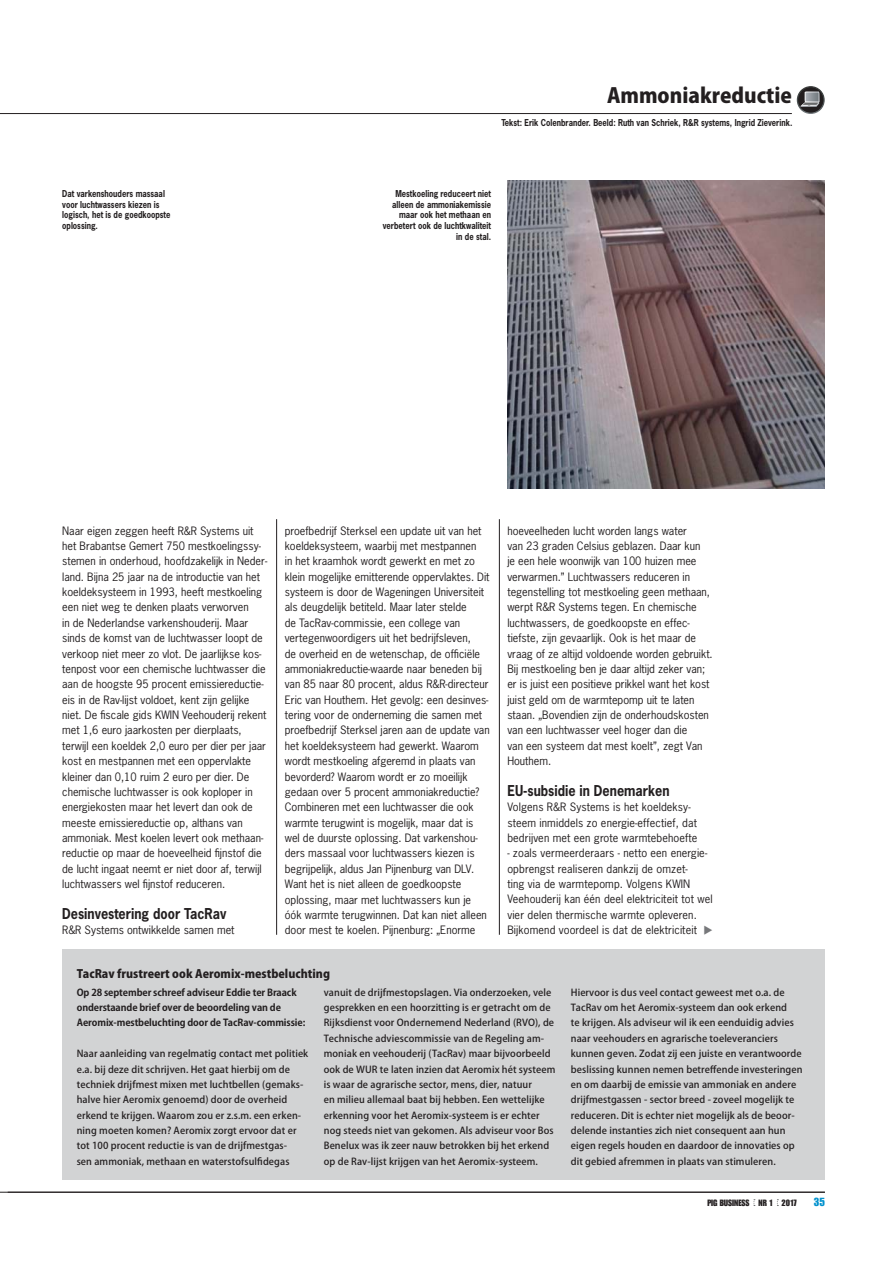
<style>
.page{position:relative;width:893px;height:1263px;background:#fff}
.page>*{position:absolute;margin:0;border:0;box-sizing:border-box;transform-origin:0 0}
.t1{font:20.55px "Koz Go Pro Heavy 90 msp RKSJ H";color:#231f20}
.t2{font:700 14.1px "News Gothic Std";color:#231f20;scale:.9 1}
.t3{font:11.55px "Koz Go Pro Heavy 90 msp RKSJ H";color:#231f20}
.t4{font:11.55px "Impact LT Std";color:#0392ce}
.t5{font:10.95px/15.5px "News Gothic Std";color:#231f20}
.t6{font:9.6px/15.3px "Koz Go Pro Medium 90 msp RKSJ H";letter-spacing:.01em;color:#231f20}
.t7{font:9.6px/15.3px "Koz Go Pro Bold 90 msp RKSJ H";letter-spacing:-.01em;color:#231f20}
.t8{font:700 9px/10.8px "News Gothic Std";color:#231f20;scale:.85 1}
.t9{font:9px "Impact LT Std";color:#231f20}
</style>
<div class="page">
<div style="left:62px;top:950px;width:763px;height:230px;background:#d2d3d4"></div>
<hr style="left:0;top:113px;width:792px;height:1px;background:#231f20">
<hr style="left:276px;top:519px;width:1px;height:416px;background:#231f20">
<hr style="left:499px;top:519px;width:1px;height:416px;background:#231f20">
<hr style="left:0;top:1192px;width:825px;height:1px;background:#231f20">
<svg style="left:797px;top:86px;width:28px;height:28px"></svg>
<img style="left:507px;top:181px;width:318px;height:307px">
<h1 class="t1" style="left:607px;top:87px;width:186px">Ammoniakreductie</h1>
<p class="t8" style="left:501px;top:118px;width:344px">Tekst: Erik Colenbrander. Beeld: Ruth van Schriek, R&amp;R systems, Ingrid Zieverink.</p>
<p class="t8" style="left:62px;top:189px;width:129px">Dat varkenshouders massaal voor luchtwassers kiezen is logisch, het is de goedkoopste oplossing.</p>
<p class="t8" style="left:383px;top:189px;width:129px;text-align:right">Mestkoeling reduceert niet alleen de ammoniakemissie maar ook het methaan en verbetert ook de luchtkwaliteit in de stal.</p>
<p class="t5" style="left:62px;top:524px;width:207px">Naar eigen zeggen heeft R&amp;R Systems uit het Brabantse Gemert 750 mestkoelingssy&shy;stemen in onderhoud, hoofdzakelijk in Neder&shy;land. Bijna 25 jaar na de introductie van het koeldeksysteem in 1993, heeft mestkoeling een niet weg te denken plaats verworven<br>in de Nederlandse varkenshouderij. Maar sinds de komst van de luchtwasser loopt de verkoop niet meer zo vlot. De jaarlijkse kos&shy;tenpost voor een chemische luchtwasser die aan de hoogste 95 procent emissiereductie&shy;eis in de Rav-lijst voldoet, kent zijn gelijke niet. De fiscale gids KWIN Veehouderij rekent met 1,6 euro jaarkosten per dierplaats, terwijl een koeldek 2,0 euro per dier per jaar kost en mestpannen met een oppervlakte kleiner dan 0,10 ruim 2 euro per dier. De chemische luchtwasser is ook koploper in energiekosten maar het levert dan ook de meeste emissiereductie op, althans van ammoniak. Mest koelen levert ook methaan&shy;reductie op maar de hoeveelheid fijnstof die de lucht ingaat neemt er niet door af, terwijl luchtwassers wel fijnstof reduceren.</p>
<p class="t2" style="left:62px;top:908px;width:184px">Desinvestering door TacRav</p>
<p class="t5" style="left:62px;top:923px;width:174px">R&amp;R Systems ontwikkelde samen met</p>
<p class="t5" style="left:285px;top:524px;width:206px">proefbedrijf Sterksel een update uit van het koeldeksysteem, waarbij met mestpannen<br>in het kraamhok wordt gewerkt en met zo klein mogelijke emitterende oppervlaktes. Dit systeem is door de Wageningen Universiteit als deugdelijk betiteld. Maar later stelde<br>de TacRav-commissie, een college van vertegenwoordigers uit het bedrijfsleven,<br>de overheid en de wetenschap, de officiële ammoniakreductie-waarde naar beneden bij van 85 naar 80 procent, aldus R&amp;R-directeur Eric van Houthem. Het gevolg: een desinves&shy;tering voor de onderneming die samen met proefbedrijf Sterksel jaren aan de update van het koeldeksysteem had gewerkt. Waarom wordt mestkoeling afgeremd in plaats van bevorderd? Waarom wordt er zo moeilijk gedaan over 5 procent ammoniakreductie?<br>Combineren met een luchtwasser die ook warmte terugwint is mogelijk, maar dat is wel de duurste oplossing. Dat varkenshou&shy;ders massaal voor luchtwassers kiezen is begrijpelijk, aldus Jan Pijnenburg van DLV.<br>Want het is niet alleen de goedkoopste oplossing, maar met luchtwassers kun je óók warmte terugwinnen. Dat kan niet alleen door mest te koelen. Pijnenburg: „Enorme</p>
<p class="t5" style="left:507px;top:524px;width:207px">hoeveelheden lucht worden langs water<br>van 23 graden Celsius geblazen. Daar kun<br>je een hele woonwijk van 100 huizen mee verwarmen.” Luchtwassers reduceren in tegenstelling tot mestkoeling geen methaan, werpt R&amp;R Systems tegen. En chemische luchtwassers, de goedkoopste en effec&shy;tiefste, zijn gevaarlijk. Ook is het maar de vraag of ze altijd voldoende worden gebruikt.<br>Bij mestkoeling ben je daar altijd zeker van; er is juist een positieve prikkel want het kost juist geld om de warmtepomp uit te laten staan. „Bovendien zijn de onderhoudskosten van een luchtwasser veel hoger dan die<br>van een systeem dat mest koelt”, zegt Van Houthem.</p>
<p class="t2" style="left:507px;top:785px;width:182px">EU-subsidie in Denemarken</p>
<p class="t5" style="left:507px;top:800px;width:192px">Volgens R&amp;R Systems is het koeldeksy&shy;steem inmiddels zo energie-effectief, dat bedrijven met een grote warmtebehoefte</p>
<p class="t5" style="left:507px;top:846px;width:207px">- zoals vermeerderaars - netto een energie&shy;opbrengst realiseren dankzij de omzet-<br>ting via de warmtepomp. Volgens KWIN Veehouderij kan één deel elektriciteit tot wel vier delen thermische warmte opleveren.<br>Bijkomend voordeel is dat de elektriciteit</p>
<p class="t3" style="left:77px;top:969px;width:255px">TacRav frustreert ook Aeromix-mestbeluchting</p>
<p class="t7" style="left:77px;top:986px;width:230px">Op 28 september schreef adviseur Eddie ter Braack onderstaande brief over de beoordeling van de<br>Aeromix-mestbeluchting door de TacRav-commissie:</p>
<p class="t6" style="left:77px;top:1047px;width:233px">Naar aanleiding van regelmatig contact met politiek e.a. bij deze dit schrijven. Het gaat hierbij om de techniek drijfmest mixen met luchtbellen (gemaks&shy;halve hier Aeromix genoemd) door de overheid erkend te krijgen. Waarom zou er z.s.m. een erken&shy;ning moeten komen? Aeromix zorgt ervoor dat er tot 100 procent reductie is van de drijfmestgas-<br>sen ammoniak, methaan en waterstofsulfidegas</p>
<p class="t6" style="left:324px;top:986px;width:233px">vanuit de drijfmestopslagen. Via onderzoeken, vele gesprekken en een hoorzitting is er getracht om de Rijksdienst voor Ondernemend Nederland (RVO), de Technische adviescommissie van de Regeling am&shy;moniak en veehouderij (TacRav) maar bijvoorbeeld ook de WUR te laten inzien dat Aeromix hét systeem is waar de agrarische sector, mens, dier, natuur<br>en milieu allemaal baat bij hebben. Een wettelijke erkenning voor het Aeromix-systeem is er echter nog steeds niet van gekomen. Als adviseur voor Bos Benelux was ik zeer nauw betrokken bij het erkend op de Rav-lijst krijgen van het Aeromix-systeem.</p>
<p class="t6" style="left:571px;top:986px;width:233px">Hiervoor is dus veel contact geweest met o.a. de TacRav om het Aeromix-systeem dan ook erkend<br>te krijgen. Als adviseur wil ik een eenduidig advies naar veehouders en agrarische toeleveranciers kunnen geven. Zodat zij een juiste en verantwoorde beslissing kunnen nemen betreffende investeringen en om daarbij de emissie van ammoniak en andere drijfmestgassen - sector breed - zoveel mogelijk te reduceren. Dit is echter niet mogelijk als de beoor&shy;delende instanties zich niet consequent aan hun eigen regels houden en daardoor de innovaties op dit gebied afremmen in plaats van stimuleren.</p>
<p class="t9" style="left:707px;top:1197px;width:91px">PIG BUSINESS NR 1 2017</p>
<p class="t4" style="left:814px;top:1195px;width:13px">35</p>
</div>
